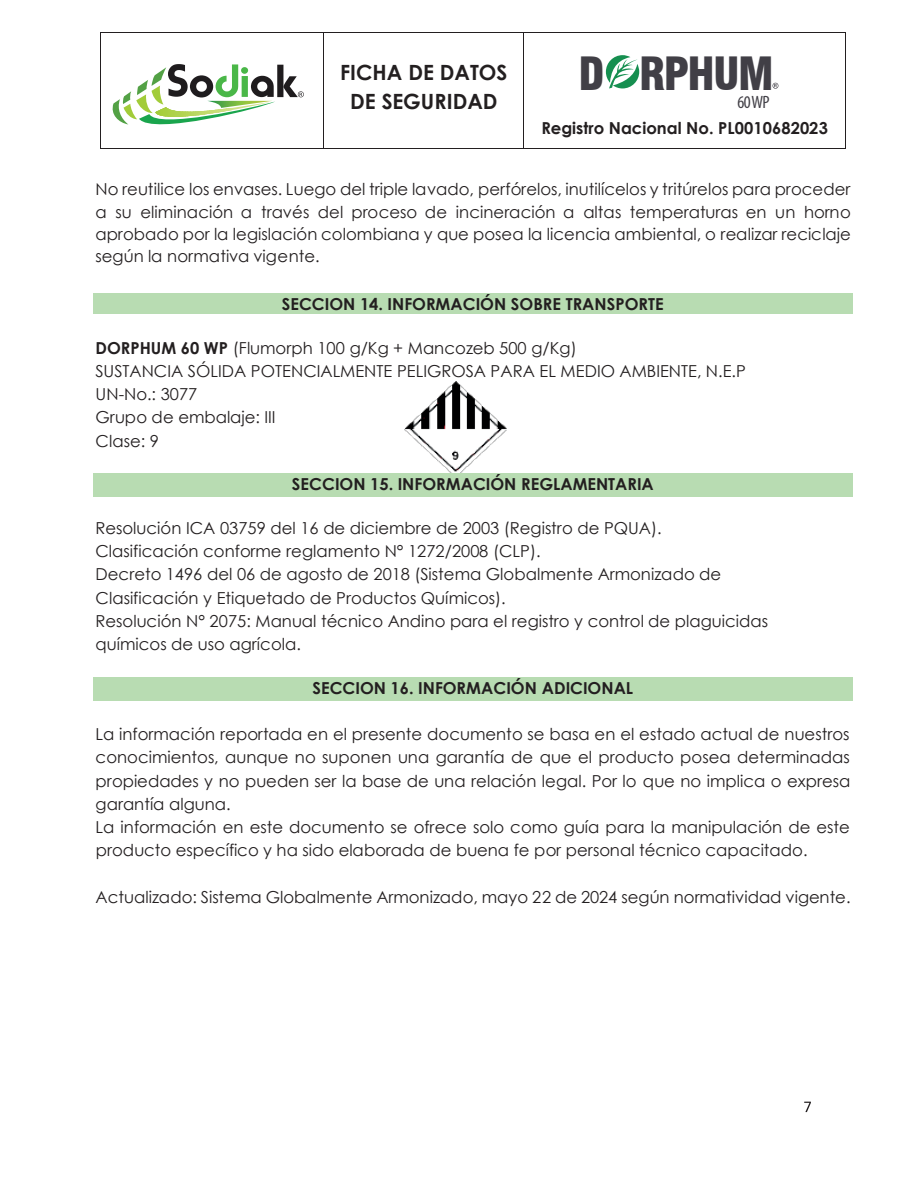
<style>
.page{position:relative;width:918px;height:1188px;background:#fff}
.page>*{position:absolute;margin:0;border:0;box-sizing:border-box;transform-origin:0 0}
.t1{font:900 condensed 44.7px "Swiss 721 BT";letter-spacing:-.04em;color:#413f46}
.t2{font:700 21px/28.2px "Century Gothic";color:#231f20;text-align:center}
.t3{font:condensed 17.85px "Myriad Pro";color:#413f46}
.t4{font:16.5px/23.2px "Century Gothic";letter-spacing:.005em;color:#231f20}
.t5{font:700 16.5px "Century Gothic";color:#231f20}
.s1{font-weight:700}
</style>
<div class="page">
<svg style="left:804px;top:1102px;width:7px;height:10px"></svg>
<img style="left:404px;top:381px;width:103px;height:93px">
<div style="left:93px;top:293px;width:760px;height:21px;background:#b8dcb2"></div>
<div style="left:93px;top:474px;width:760px;height:23px;background:#b8dcb2"></div>
<div style="left:93px;top:677px;width:760px;height:23px;background:#b8dcb2"></div>
<hr style="left:101px;top:32px;width:223px;height:1px;background:#231f20">
<hr style="left:324px;top:32px;width:199px;height:1px;background:#231f20">
<hr style="left:524px;top:32px;width:321px;height:1px;background:#231f20">
<hr style="left:101px;top:33px;width:1px;height:116px;background:#231f20">
<hr style="left:101px;top:149px;width:223px;height:1px;background:#231f20">
<hr style="left:324px;top:33px;width:1px;height:116px;background:#231f20">
<hr style="left:324px;top:149px;width:199px;height:1px;background:#231f20">
<hr style="left:523px;top:33px;width:1px;height:116px;background:#231f20">
<hr style="left:524px;top:149px;width:321px;height:1px;background:#231f20">
<hr style="left:845px;top:33px;width:1px;height:116px;background:#231f20">
<svg style="left:112px;top:64px;width:192px;height:61px"></svg>
<svg style="left:606px;top:55px;width:33px;height:34px"></svg>
<svg style="left:773px;top:83px;width:5px;height:6px"></svg>
<p class="t2" style="left:340px;top:58px;width:169px">FICHA DE DATOS<br>DE SEGURIDAD</p>
<h1 class="t1" style="left:579px;top:47px;width:197px">D RPHUM</h1>
<p class="t3" style="left:738px;top:91px;width:34px">60 WP</p>
<p class="t5" style="left:541px;top:116px;width:288px">Registro Nacional No. PL0010682023</p>
<p class="t4" style="left:95px;top:178px;width:757px;line-height:22.4px;text-align:justify">No reutilice los envases. Luego del triple lavado, perfórelos, inutilícelos y tritúrelos para proceder a su eliminación a través del proceso de incineración a altas temperaturas en un horno aprobado por la legislación colombiana y que posea la licencia ambiental, o realizar reciclaje según la normativa vigente.</p>
<p class="t5" style="left:282px;top:291px;width:383px">SECCION 14. INFORMACIÓN SOBRE TRANSPORTE</p>
<p class="t4" style="left:95px;top:336px;width:652px"><span class="s1">DORPHUM 60 WP</span> (Flumorph 100 g/Kg + Mancozeb 500 g/Kg)<br>SUSTANCIA SÓLIDA POTENCIALMENTE PELIGROSA PARA EL MEDIO AMBIENTE, N.E.P UN-No.: 3077<br>Grupo de embalaje: III<br>Clase: 9</p>
<p class="t5" style="left:292px;top:472px;width:363px">SECCION 15. INFORMACIÓN REGLAMENTARIA</p>
<p class="t4" style="left:95px;top:516px;width:674px">Resolución ICA 03759 del 16 de diciembre de 2003 (Registro de PQUA).<br>Clasificación conforme reglamento N° 1272/2008 (CLP).<br>Decreto 1496 del 06 de agosto de 2018 (Sistema Globalmente Armonizado de Clasificación y Etiquetado de Productos Químicos).<br>Resolución N° 2075: Manual técnico Andino para el registro y control de plaguicidas químicos de uso agrícola.</p>
<p class="t5" style="left:312px;top:675px;width:322px">SECCION 16. INFORMACIÓN ADICIONAL</p>
<p class="t4" style="left:95px;top:722px;width:757px">La información reportada en el presente documento se basa en el estado actual de nuestros conocimientos, aunque no suponen una garantía de que el producto posea determinadas propiedades y no pueden ser la base de una relación legal. Por lo que no implica o expresa garantía alguna.<br>La información en este documento se ofrece solo como guía para la manipulación de este producto específico y ha sido elaborada de buena fe por personal técnico capacitado.</p>
<p class="t4" style="left:95px;top:885px;width:757px">Actualizado: Sistema Globalmente Armonizado, mayo 22 de 2024 según normatividad vigente.</p>
</div>
